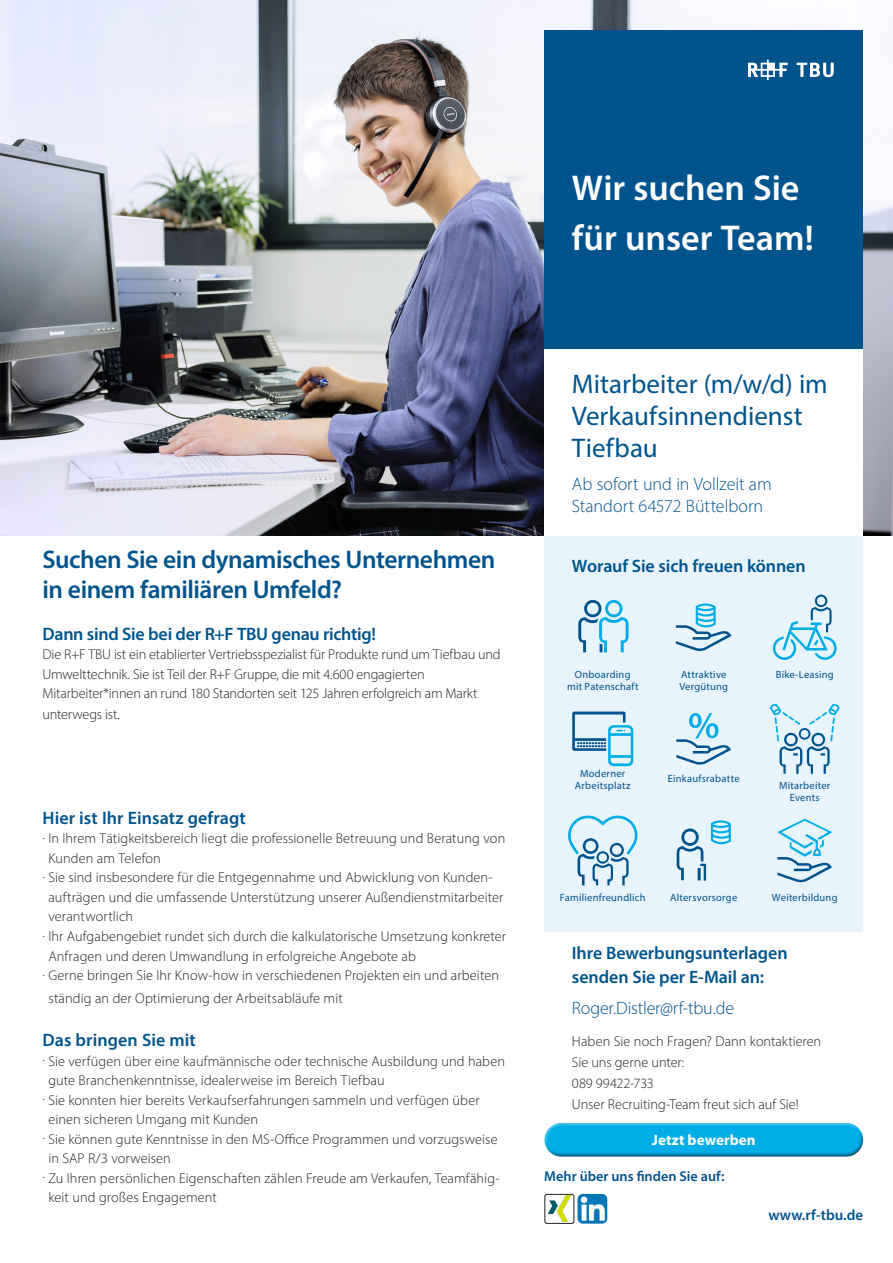
<style>
.page{position:relative;width:893px;height:1263px;background:#fff}
.page>*{position:absolute;margin:0;border:0;box-sizing:border-box;transform-origin:0 0}
.t1{font:600 36px "Myriad Pro";color:#fff}
.t2{font:27px/32.4px "Myriad Pro";color:#00538d}
.t3{font:600 25.5px/30.6px "Myriad Pro";letter-spacing:-.02em;color:#00538d}
.t4{font:600 18px "Myriad Pro";letter-spacing:-.005em;color:#00538d}
.t5{font:300 18px "Myriad Pro";letter-spacing:-.005em;color:#00538d}
.t6{font:600 15px "Myriad Pro";letter-spacing:.01em;color:#00538d}
.t7{font:700 15px "Myriad Pro";letter-spacing:.01em;color:#fff}
.t8{font:300 14.25px/19.5px "Myriad Pro";letter-spacing:.005em;color:#231f20}
.t9{font:300 14.25px/19.5px "Myriad Pro";letter-spacing:-.015em;color:#231f20}
.t10{font:600 14.25px "Myriad Pro";color:#00538d}
.t11{font:10.5px/12px "Myriad Pro";letter-spacing:.02em;color:#00538d;text-align:center}
</style>
<div class="page">
<img style="left:0;top:0;width:893px;height:536px">
<div style="left:544px;top:536px;width:319px;height:395px;background:#e7f4fc"></div>
<div style="left:544px;top:349px;width:319px;height:187px;background:#fff"></div>
<div style="left:544px;top:30px;width:319px;height:319px;background:#00538d"></div>
<div style="left:541px;top:1118px;width:323px;height:31px;background:#fff;opacity:.75"></div>
<div style="left:543px;top:1129px;width:321px;height:28px;background:#231f20;opacity:.75"></div>
<svg style="left:578px;top:600px;width:51px;height:52px"></svg>
<svg style="left:572px;top:711px;width:61px;height:55px"></svg>
<svg style="left:568px;top:815px;width:69px;height:71px"></svg>
<svg style="left:676px;top:603px;width:56px;height:48px"></svg>
<svg style="left:676px;top:713px;width:55px;height:52px"></svg>
<svg style="left:676px;top:820px;width:55px;height:61px"></svg>
<svg style="left:773px;top:595px;width:64px;height:65px"></svg>
<svg style="left:770px;top:704px;width:70px;height:70px"></svg>
<svg style="left:777px;top:819px;width:55px;height:64px"></svg>
<svg style="left:797px;top:63px;width:37px;height:14px"></svg>
<svg style="left:748px;top:60px;width:40px;height:20px"></svg>
<img style="left:547px;top:1196px;width:24px;height:26px">
<div style="left:544px;top:1194px;width:30px;height:30px;border:1px solid #231f20;border-radius:2px"></div>
<img style="left:577px;top:1194px;width:30px;height:30px">
<p class="t1" style="left:572px;top:165px;width:229px">Wir suchen Sie</p>
<p class="t1" style="left:572px;top:214px;width:243px">für unser Team!</p>
<p class="t3" style="left:43px;top:543px;width:454px">Suchen Sie ein dynamisches Unternehmen in einem familiären Umfeld?</p>
<p class="t4" style="left:43px;top:622px;width:335px">Dann sind Sie bei der R+F TBU genau richtig!</p>
<p class="t9" style="left:43px;top:644px;width:460px">Die R+F TBU ist ein etablierter Vertriebsspezialist für Produkte rund um Tiefbau und<br>Umwelttechnik. Sie ist Teil der R+F Gruppe, die mit 4.600 engagierten</p>
<p class="t9" style="left:43px;top:683px;width:437px;line-height:21px">Mitarbeiter*innen an rund 180 Standorten seit 125 Jahren erfolgreich am Markt unterwegs ist.</p>
<p class="t4" style="left:43px;top:806px;width:205px">Hier ist Ihr Einsatz gefragt</p>
<p class="t8" style="left:48px;top:829px;width:458px;text-indent:-6px"><sup>.</sup> In Ihrem Tätigkeitsbereich liegt die professionelle Betreuung und Beratung von<br>Kunden am Telefon</p>
<p class="t8" style="left:48px;top:868px;width:456px;text-indent:-6px"><sup>.</sup> Sie sind insbesondere für die Entgegennahme und Abwicklung von Kunden&shy;aufträgen und die umfassende Unterstützung unserer Außendienstmitarbeiter verantwortlich</p>
<p class="t8" style="left:48px;top:926px;width:459px;text-indent:-6px"><sup>.</sup> Ihr Aufgabengebiet rundet sich durch die kalkulatorische Umsetzung konkreter<br>Anfragen und deren Umwandlung in erfolgreiche Angebote ab</p>
<p class="t8" style="left:48px;top:964px;width:452px;line-height:22.5px;text-indent:-6px"><sup>.</sup> Gerne bringen Sie Ihr Know-how in verschiedenen Projekten ein und arbeiten ständig an der Optimierung der Arbeitsabläufe mit</p>
<p class="t4" style="left:43px;top:1028px;width:155px">Das bringen Sie mit</p>
<p class="t8" style="left:48px;top:1051px;width:458px;text-indent:-6px"><sup>.</sup> Sie verfügen über eine kaufmännische oder technische Ausbildung und haben gute Branchenkenntnisse, idealerweise im Bereich Tiefbau</p>
<p class="t8" style="left:48px;top:1090px;width:433px;text-indent:-6px"><sup>.</sup> Sie konnten hier bereits Verkaufserfahrungen sammeln und verfügen über einen sicheren Umgang mit Kunden</p>
<p class="t8" style="left:48px;top:1129px;width:451px;text-indent:-6px"><sup>.</sup> Sie können gute Kenntnisse in den MS-Office Programmen und vorzugsweise in SAP R/3 vorweisen</p>
<p class="t8" style="left:48px;top:1168px;width:453px;text-indent:-6px"><sup>.</sup> Zu Ihren persönlichen Eigenschaften zählen Freude am Verkaufen, Teamfähig&shy;keit und großes Engagement</p>
<p class="t2" style="left:572px;top:367px;width:257px">Mitarbeiter (m/w/d) im<br>Verkaufsinnendienst<br>Tiefbau</p>
<p class="t5" style="left:572px;top:474px;width:201px">Ab sofort und in Vollzeit am</p>
<p class="t5" style="left:572px;top:495px;width:193px">Standort 64572 Büttelborn</p>
<p class="t4" style="left:572px;top:554px;width:235px">Worauf Sie sich freuen können</p>
<p class="t11" style="left:575px;top:668px;width:57px">Onboarding</p>
<p class="t11" style="left:776px;top:668px;width:59px">Bike-Leasing</p>
<p class="t11" style="left:567px;top:680px;width:73px">mit Patenschaft</p>
<p class="t11" style="left:681px;top:668px;width:47px">Attraktive</p>
<p class="t11" style="left:679px;top:680px;width:50px">Vergütung</p>
<p class="t11" style="left:575px;top:767px;width:57px">Moderner<br>Arbeitsplatz</p>
<p class="t11" style="left:668px;top:772px;width:73px">Einkaufsrabatte</p>
<p class="t11" style="left:779px;top:779px;width:53px">Mitarbeiter<br>Events</p>
<p class="t11" style="left:560px;top:891px;width:87px">Familienfreundlich</p>
<p class="t11" style="left:670px;top:891px;width:69px">Altersvorsorge</p>
<p class="t11" style="left:772px;top:891px;width:67px">Weiterbildung</p>
<p class="t4" style="left:572px;top:941px;width:217px">Ihre Bewerbungsunterlagen</p>
<p class="t4" style="left:572px;top:965px;width:194px">senden Sie per E-Mail an:</p>
<p class="t5" style="left:572px;top:997px;width:164px">Roger.Distler@rf-tbu.de</p>
<p class="t8" style="left:572px;top:1030px;width:251px;line-height:21px">Haben Sie noch Fragen? Dann kontaktieren<br>Sie uns gerne unter:</p>
<p class="t8" style="left:572px;top:1073px;width:83px">089 99422-733</p>
<p class="t8" style="left:572px;top:1094px;width:228px">Unser Recruiting-Team freut sich auf Sie!</p>
<p class="t7" style="left:652px;top:1130px;width:105px">Jetzt bewerben</p>
<p class="t10" style="left:544px;top:1167px;width:182px">Mehr über uns finden Sie auf:</p>
<p class="t6" style="left:768px;top:1206px;width:96px">www.rf-tbu.de</p>
</div>
